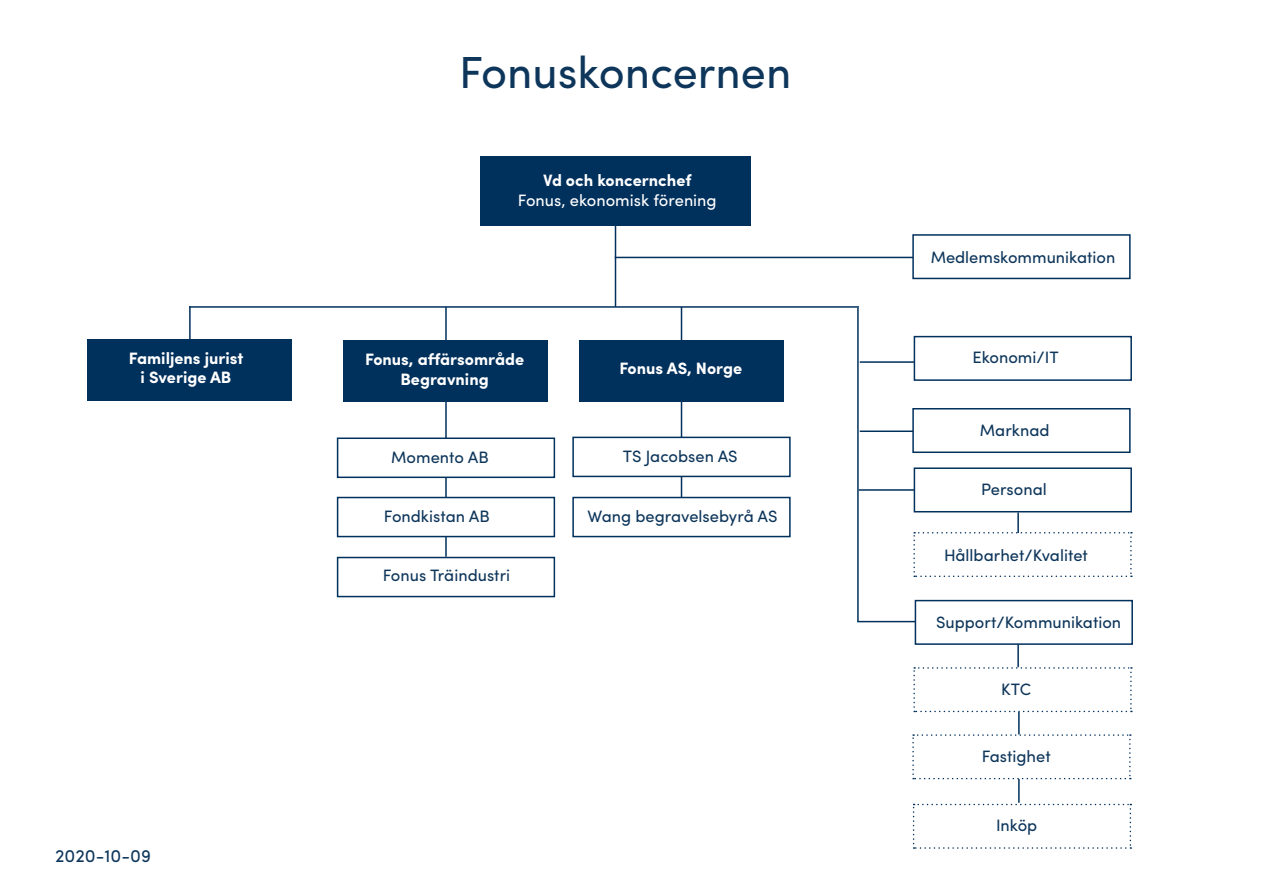
<style>
.page{position:relative;width:1263px;height:893px;background:#fff}
.page>*{position:absolute;margin:0;border:0;box-sizing:border-box;transform-origin:0 0}
.t1{font:45px "Sofia Pro";color:#0e365b}
.t2{font:18px "Sofia Pro";color:#0e365b}
.t3{font:16.5px "Sofia Pro";color:#0e365b}
.t4{font:700 16.5px "Sofia Pro";color:#fff}
.t5{font:16.5px "Sofia Pro";color:#fff}
</style>
<div class="page">
<hr style="left:681px;top:345px;width:1px;height:152px;background:#00305c">
<hr style="left:1017px;top:512px;width:2px;height:27px;background:#00305c">
<hr style="left:1017px;top:640px;width:2px;height:27px;background:#00305c">
<hr style="left:1018px;top:699px;width:2px;height:35px;background:#00305c">
<hr style="left:1018px;top:776px;width:2px;height:27px;background:#00305c">
<hr style="left:615px;top:257px;width:310px;height:1px;background:#00305c">
<hr style="left:860px;top:361px;width:166px;height:2px;background:#00305c">
<hr style="left:860px;top:430px;width:166px;height:2px;background:#00305c">
<hr style="left:859px;top:489px;width:166px;height:2px;background:#00305c">
<hr style="left:857px;top:621px;width:166px;height:1px;background:#00305c">
<div style="left:480px;top:157px;width:270px;height:69px;background:#00305c"></div>
<div style="left:344px;top:340px;width:204px;height:61px;background:#00305c"></div>
<div style="left:579px;top:340px;width:204px;height:61px;background:#00305c"></div>
<hr style="left:615px;top:211px;width:1px;height:96px;background:#00305c">
<hr style="left:190px;top:306px;width:668px;height:2px;background:#00305c">
<hr style="left:189px;top:307px;width:1px;height:90px;background:#00305c">
<hr style="left:445px;top:341px;width:2px;height:215px;background:#00305c">
<hr style="left:445px;top:307px;width:2px;height:67px;background:#00305c">
<hr style="left:681px;top:307px;width:1px;height:67px;background:#00305c">
<hr style="left:857px;top:308px;width:2px;height:314px;background:#00305c">
<div style="left:337px;top:437px;width:218px;height:41px;background:#fff;border:2px solid #00305c"></div>
<div style="left:337px;top:497px;width:218px;height:40px;background:#fff;border:2px solid #00305c"></div>
<div style="left:572px;top:437px;width:219px;height:40px;background:#fff;border:2px solid #00305c"></div>
<div style="left:572px;top:497px;width:219px;height:40px;background:#fff;border:2px solid #00305c"></div>
<div style="left:337px;top:557px;width:218px;height:40px;background:#fff;border:2px solid #00305c"></div>
<div style="left:915px;top:600px;width:218px;height:45px;background:#fff;border:2px solid #00305c"></div>
<div style="left:912px;top:234px;width:218px;height:45px;background:#fff;border:2px solid #00305c"></div>
<div style="left:914px;top:336px;width:218px;height:45px;background:#fff;border:2px solid #00305c"></div>
<div style="left:912px;top:408px;width:218px;height:45px;background:#fff;border:2px solid #00305c"></div>
<div style="left:914px;top:467px;width:218px;height:45px;background:#fff;border:2px solid #00305c"></div>
<svg style="left:913px;top:532px;width:219px;height:45px"></svg>
<svg style="left:913px;top:667px;width:219px;height:45px"></svg>
<svg style="left:912px;top:734px;width:219px;height:45px"></svg>
<svg style="left:913px;top:804px;width:218px;height:45px"></svg>
<div style="left:87px;top:340px;width:204px;height:61px;background:#00305c"></div>
<p class="t4" style="left:129px;top:345px;width:116px">Familjens jurist</p>
<p class="t4" style="left:141px;top:365px;width:92px">i Sverige AB</p>
<p class="t2" style="left:55px;top:843px;width:98px">2020-10-09</p>
<p class="t1" style="left:459px;top:39px;width:334px">Fonuskoncernen</p>
<p class="t4" style="left:543px;top:168px;width:150px">Vd och koncernchef</p>
<p class="t5" style="left:518px;top:188px;width:200px">Fonus, ekonomisk förening</p>
<p class="t4" style="left:365px;top:346px;width:161px">Fonus, affärsområde</p>
<p class="t4" style="left:400px;top:366px;width:90px">Begravning</p>
<p class="t4" style="left:619px;top:356px;width:124px">Fonus AS, Norge</p>
<p class="t3" style="left:391px;top:445px;width:99px">Momento AB</p>
<p class="t3" style="left:623px;top:444px;width:117px">TS Jacobsen AS</p>
<p class="t3" style="left:384px;top:504px;width:107px">Fondkistan AB</p>
<p class="t3" style="left:588px;top:504px;width:191px">Wang begravelsebyrå AS</p>
<p class="t3" style="left:383px;top:563px;width:129px">Fonus Träindustri</p>
<p class="t3" style="left:931px;top:244px;width:186px">Medlemskommunikation</p>
<p class="t3" style="left:972px;top:345px;width:88px">Ekonomi/IT</p>
<p class="t3" style="left:980px;top:418px;width:71px">Marknad</p>
<p class="t3" style="left:981px;top:477px;width:67px">Personal</p>
<p class="t3" style="left:944px;top:543px;width:145px">Hållbarhet/Kvalitet</p>
<p class="t3" style="left:936px;top:610px;width:187px">Support/Kommunikation</p>
<p class="t3" style="left:1001px;top:677px;width:31px">KTC</p>
<p class="t3" style="left:982px;top:744px;width:71px">Fastighet</p>
<p class="t3" style="left:996px;top:813px;width:43px">Inköp</p>
</div>
